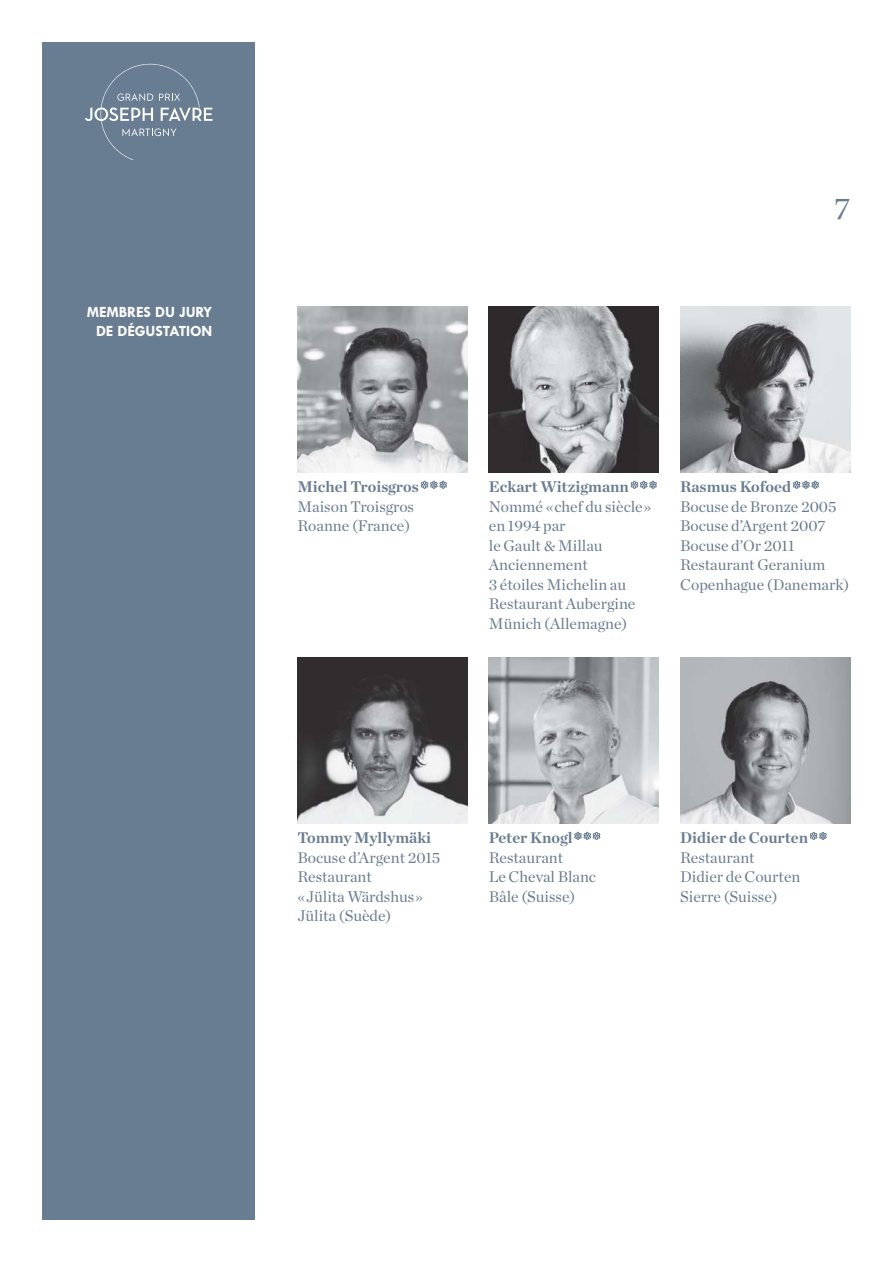
<style>
.page{position:relative;width:893px;height:1263px;background:#fff}
.page>*{position:absolute;margin:0;border:0;box-sizing:border-box;transform-origin:0 0}
.t1{font:31.5px "Chronicle Deck";color:#697d92}
.t2{font:15.75px/19.5px "Chronicle Deck";color:#697d92}
.t3{font:700 15.75px "Chronicle Deck";color:#697d92}
.t4{font:700 15.75px/19.5px "Tw Cen";letter-spacing:-.01em;color:#fff;text-align:center}
</style>
<div class="page">
<div style="left:42px;top:43px;width:213px;height:1177px;background:#697d92"></div>
<svg style="left:85px;top:64px;width:128px;height:96px"></svg>
<img style="left:297px;top:306px;width:171px;height:167px">
<img style="left:297px;top:657px;width:171px;height:167px">
<img style="left:489px;top:657px;width:170px;height:167px">
<img style="left:680px;top:657px;width:170px;height:167px">
<img style="left:489px;top:306px;width:170px;height:167px">
<img style="left:680px;top:306px;width:170px;height:167px">
<svg style="left:420px;top:481px;width:27px;height:8px"></svg>
<svg style="left:630px;top:481px;width:26px;height:8px"></svg>
<svg style="left:792px;top:481px;width:27px;height:8px"></svg>
<svg style="left:574px;top:832px;width:26px;height:8px"></svg>
<svg style="left:810px;top:832px;width:17px;height:8px"></svg>
<p class="t4" style="left:87px;top:302px;width:127px">MEMBRES DU JURY<br>DE DÉGUSTATION</p>
<h1 class="t1" style="left:834px;top:197px;width:18px">7</h1>
<p class="t3" style="left:297px;top:481px;width:123px">Michel Troisgros</p>
<p class="t2" style="left:297px;top:498px;width:118px">Maison Troisgros<br>Roanne (France)</p>
<p class="t3" style="left:489px;top:481px;width:142px">Eckart Witzigmann</p>
<p class="t2" style="left:489px;top:498px;width:164px">Nommé «chef du siècle» en 1994 par<br>le Gault &amp; Millau<br>Anciennement<br>3 étoiles Michelin au<br>Restaurant Aubergine<br>Münich (Allemagne)</p>
<p class="t3" style="left:680px;top:481px;width:112px">Rasmus Kofoed</p>
<p class="t2" style="left:680px;top:498px;width:171px">Bocuse de Bronze 2005<br>Bocuse d’Argent 2007<br>Bocuse d’Or 2011<br>Restaurant Geranium<br>Copenhague (Danemark)</p>
<p class="t3" style="left:297px;top:832px;width:135px">Tommy Myllymäki</p>
<p class="t2" style="left:297px;top:849px;width:144px">Bocuse d’Argent 2015<br>Restaurant<br>«Jülita Wärdshus»<br>Jülita (Suède)</p>
<p class="t3" style="left:489px;top:832px;width:85px">Peter Knogl</p>
<p class="t2" style="left:489px;top:849px;width:109px">Restaurant<br>Le Cheval Blanc<br>Bâle (Suisse)</p>
<p class="t3" style="left:680px;top:832px;width:129px">Didier de Courten</p>
<p class="t2" style="left:680px;top:849px;width:122px">Restaurant<br>Didier de Courten<br>Sierre (Suisse)</p>
</div>
